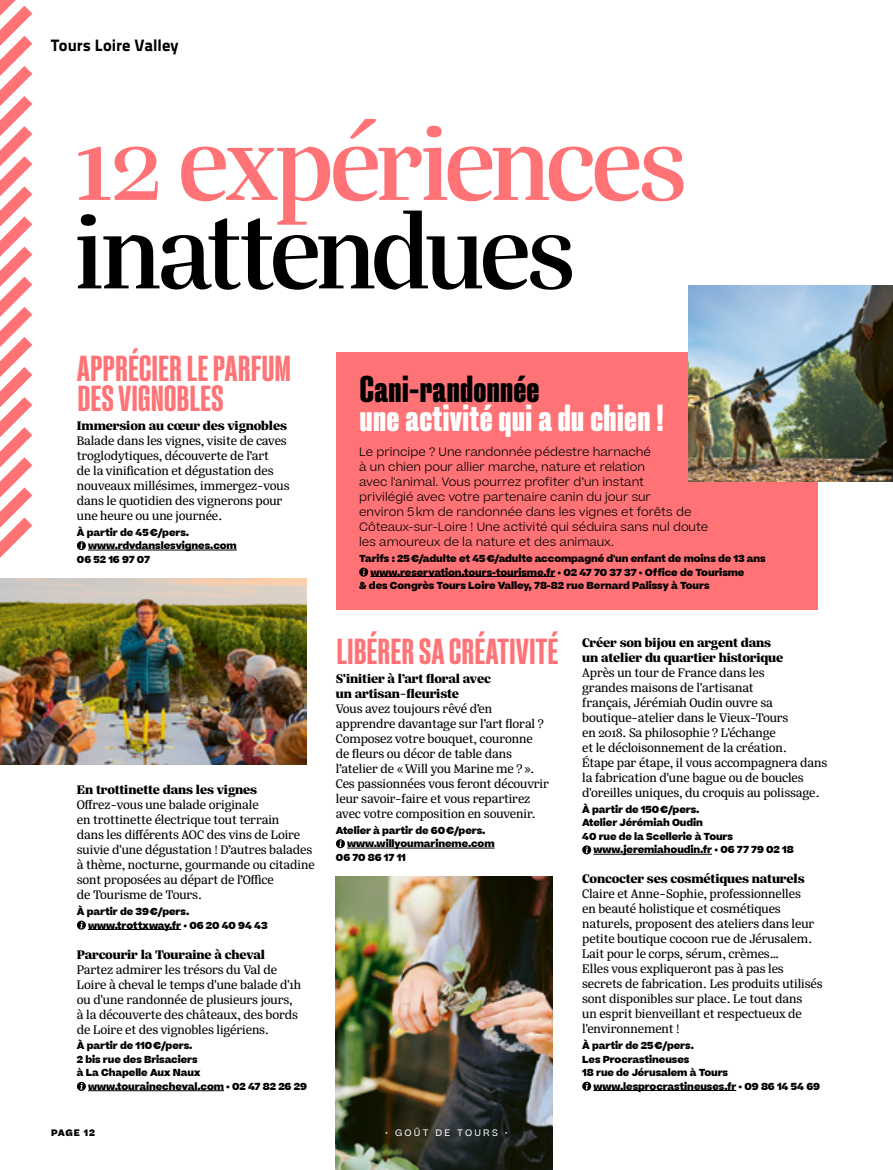
<style>
.page{position:relative;width:893px;height:1170px;background:#fff}
.page>*{position:absolute;margin:0;border:0;box-sizing:border-box;transform-origin:0 0}
.t1{font:500 113.55px "Silva Display";letter-spacing:-.02em;color:#ff7376}
.t2{font:500 113.55px "Silva Display";letter-spacing:-.03em;color:#000}
.t3{font:700 condensed 37.5px "Fixture";letter-spacing:-.015em;color:#fff}
.t4{font:700 condensed 37.5px "Fixture";letter-spacing:-.015em;color:#000}
.t5{font:600 condensed 36px/30px "Fixture";letter-spacing:-.025em;color:#ff7376}
.t6{font:16.5px "Titillium Text 22 L 999 wt";color:#000}
.t7{font:13.5px/15px "Silva Text";letter-spacing:-.01em;color:#000}
.t8{font:900 13.5px/15px "Silva Text";letter-spacing:-.01em;color:#000}
.t9{font:300 11.7px/15px "Beatrice";color:#000}
.t10{font:800 9.75px/13.5px "Beatrice";letter-spacing:-.01em;color:#000}
.t11{font:9px "Beatrice";letter-spacing:.25em;color:#fff}
.t12{font:800 9px "Beatrice";letter-spacing:.08em;color:#000}
</style>
<div class="page">
<img style="left:336px;top:876px;width:216px;height:293px">
<svg style="left:0;top:0;width:44px;height:579px"></svg>
<hr style="left:88px;top:549px;width:149px;height:1px;background:#000">
<hr style="left:88px;top:929px;width:93px;height:1px;background:#000">
<hr style="left:88px;top:1090px;width:136px;height:1px;background:#000">
<svg style="left:77px;top:541px;width:9px;height:9px"></svg>
<svg style="left:77px;top:920px;width:9px;height:9px"></svg>
<svg style="left:77px;top:1081px;width:9px;height:9px"></svg>
<hr style="left:347px;top:847px;width:148px;height:1px;background:#000">
<svg style="left:336px;top:839px;width:9px;height:9px"></svg>
<hr style="left:593px;top:853px;width:119px;height:1px;background:#000">
<hr style="left:593px;top:1090px;width:143px;height:1px;background:#000">
<svg style="left:582px;top:845px;width:9px;height:9px"></svg>
<svg style="left:582px;top:1081px;width:9px;height:9px"></svg>
<img style="left:0;top:579px;width:306px;height:185px">
<div style="left:336px;top:353px;width:482px;height:256px;background:#ff7376"></div>
<hr style="left:892px;top:80px;width:1px;height:206px;background:#ff7376">
<hr style="left:370px;top:576px;width:185px;height:1px;background:#000">
<svg style="left:359px;top:567px;width:9px;height:9px"></svg>
<img style="left:689px;top:286px;width:204px;height:195px">
<p class="t6" style="left:51px;top:32px;width:129px">Tours Loire Valley</p>
<h1 class="t1" style="left:76px;top:91px;width:611px">12 expériences</h1>
<h1 class="t2" style="left:76px;top:179px;width:499px">inattendues</h1>
<h3 class="t5" style="left:77px;top:353px;width:216px">APPRÉCIER LE PARFUM<br>DESVIGNOBLES</h3>
<p class="t8" style="left:77px;top:418px;width:212px">Immersion au cœur des vignobles</p>
<p class="t7" style="left:77px;top:433px;width:214px">Balade dans les vignes, visite de caves troglodytiques, découverte de l’art<br>de la vinification et dégustation des nouveaux millésimes, immergez-vous dans le quotidien des vignerons pour une heure ou une journée.</p>
<p class="t10" style="left:77px;top:525px;width:114px">À partir de 45€/pers.</p>
<p class="t10" style="left:88px;top:539px;width:150px">www.rdvdanslesvignes.com</p>
<p class="t10" style="left:77px;top:552px;width:75px">06 52 16 97 07</p>
<p class="t8" style="left:77px;top:782px;width:182px">En trottinette dans les vignes</p>
<p class="t7" style="left:77px;top:797px;width:238px">Offrez-vous une balade originale<br>en trottinette électrique tout terrain<br>dans les différents AOC des vins de Loire suivie d'une dégustation ! D’autres balades à thème, nocturne, gourmande ou citadine sont proposées au départ de l’Office<br>de Tourisme de Tours.</p>
<p class="t10" style="left:88px;top:904px;width:181px;text-indent:-11px">À partir de 39€/pers. www.trottxway.fr • 06 20 40 94 43</p>
<p class="t8" style="left:77px;top:946px;width:190px">Parcourir la Touraine à cheval</p>
<p class="t7" style="left:77px;top:961px;width:226px">Partez admirer les trésors du Val de<br>Loire à cheval le temps d'une balade d'1h ou d'une randonnée de plusieurs jours, à la découverte des châteaux, des bords de Loire et des vignobles ligériens.</p>
<p class="t10" style="left:77px;top:1038px;width:117px">À partir de 110€/pers.</p>
<p class="t10" style="left:77px;top:1052px;width:122px">2 bis rue des Brisaciers</p>
<p class="t10" style="left:77px;top:1065px;width:125px">à La Chapelle Aux Naux</p>
<p class="t10" style="left:88px;top:1079px;width:220px">www.tourainecheval.com • 02 47 82 26 29</p>
<p class="t12" style="left:51px;top:1126px;width:46px">PAGE 12</p>
<h2 class="t4" style="left:359px;top:365px;width:182px">Cani-randonnée</h2>
<h2 class="t3" style="left:359px;top:394px;width:306px">une activité qui adu chien!</h2>
<p class="t9" style="left:359px;top:444px;width:351px">Le principe ? Une randonnée pédestre harnaché<br>à un chien pour allier marche, nature et relation<br>avec l'animal. Vous pourrez profiter d’un instant<br>privilégié avec votre partenaire canin du jour sur<br>environ 5km de randonnée dans les vignes et forêts de Côteaux-sur-Loire ! Une activité qui séduira sans nul doute les amoureux de la nature et des animaux.</p>
<p class="t10" style="left:359px;top:551px;width:408px">Tarifs : 25€/adulte et 45€/adulte accompagné d'un enfant de moins de 13 ans</p>
<p class="t10" style="left:370px;top:565px;width:376px">www.reservation.tours-tourisme.fr • 02 47 70 37 37 • Office de Tourisme</p>
<p class="t10" style="left:359px;top:578px;width:352px">&amp; des Congrès Tours Loire Valley, 78-82 rue Bernard Palissy à Tours</p>
<h3 class="t5" style="left:336px;top:636px;width:224px">LIBÉRER SA CRÉATIVITÉ</h3>
<p class="t8" style="left:336px;top:671px;width:156px">S'initier à l’art floral avec un artisan-fleuriste</p>
<p class="t7" style="left:336px;top:700px;width:214px">Vous avez toujours rêvé d’en apprendre davantage sur l’art floral ?<br>Composez votre bouquet, couronne<br>de fleurs ou décor de table dans l’atelier de «Will you Marine me ?».<br>Ces passionnées vous feront découvrir leur savoir-faire et vous repartirez avec votre composition en souvenir.</p>
<p class="t10" style="left:336px;top:823px;width:151px">Atelier à partir de 60€/pers.</p>
<p class="t10" style="left:347px;top:836px;width:149px">www.willyoumarineme.com</p>
<p class="t10" style="left:336px;top:850px;width:72px">06 70 86 17 11</p>
<p class="t11" style="left:385px;top:1126px;width:124px">• GOÛT DE TOURS •</p>
<p class="t8" style="left:582px;top:635px;width:203px">Créer son bijou en argent dans un atelier du quartier historique</p>
<p class="t7" style="left:582px;top:665px;width:246px">Après un tour de France dans les<br>grandes maisons de l'artisanat<br>français, Jérémiah Oudin ouvre sa boutique-atelier dans le Vieux-Tours<br>en 2018. Sa philosophie ? L'échange<br>et le décloisonnement de la création.<br>Étape par étape, il vous accompagnera dans la fabrication d'une bague ou de boucles d'oreilles uniques, du croquis au polissage.</p>
<p class="t10" style="left:582px;top:802px;width:119px">À partir de 150€/pers.</p>
<p class="t10" style="left:582px;top:816px;width:122px">Atelier Jérémiah Oudin</p>
<p class="t10" style="left:582px;top:829px;width:152px">40 rue de la Scellerie à Tours</p>
<p class="t10" style="left:593px;top:843px;width:202px">www.jeremiahoudin.fr • 06 77 79 02 18</p>
<p class="t8" style="left:582px;top:871px;width:224px">Concocter ses cosmétiques naturels</p>
<p class="t7" style="left:582px;top:886px;width:242px">Claire et Anne-Sophie, professionnelles<br>en beauté holistique et cosmétiques naturels, proposent des ateliers dans leur petite boutique cocoon rue de Jérusalem.<br>Lait pour le corps, sérum, crèmes…<br>Elles vous expliqueront pas à pas les secrets de fabrication. Les produits utilisés sont disponibles sur place. Le tout dans<br>un esprit bienveillant et respectueux de l'environnement !</p>
<p class="t10" style="left:582px;top:1038px;width:113px">À partir de 25€/pers.</p>
<p class="t10" style="left:582px;top:1052px;width:109px">Les Procrastineuses</p>
<p class="t10" style="left:582px;top:1065px;width:147px">18 rue de Jérusalem à Tours</p>
<p class="t10" style="left:593px;top:1079px;width:228px">www.lesprocrastineuses.fr • 09 86 14 54 69</p>
</div>
